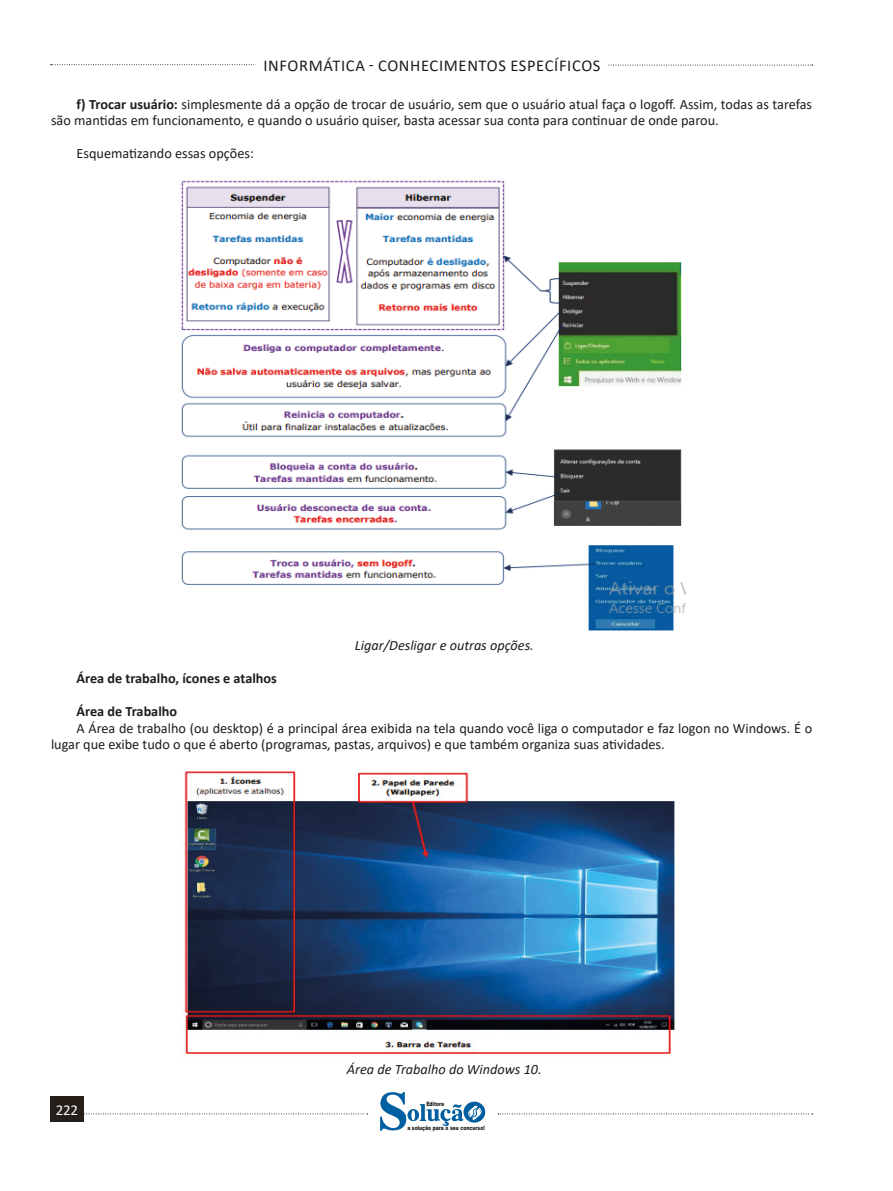
<style>
.page{position:relative;width:893px;height:1191px;background:#fff}
.page>*{position:absolute;margin:0;border:0;box-sizing:border-box;transform-origin:0 0}
.t1{font:16.5px "Calibri";letter-spacing:.04em;color:#1d1d1b}
.t2{font:15px "Calibri";letter-spacing:-.02em;color:#fff}
.t3{font:14.25px/16.5px "Calibri";color:#1d1d1b}
.t4{font:italic 14.25px "Calibri";color:#1d1d1b}
.t5{font:700 14.25px "Calibri";color:#1d1d1b}
.t6{font:900 6px "Arial";color:#1d1d1b;scale:.76 1}
.s1{font-weight:700}
</style>
<div class="page">
<svg style="left:50px;top:64px;width:205px;height:1px"></svg>
<svg style="left:608px;top:65px;width:205px;height:1px"></svg>
<svg style="left:498px;top:1113px;width:315px;height:1px"></svg>
<svg style="left:84px;top:1113px;width:284px;height:1px"></svg>
<div style="left:50px;top:1096px;width:34px;height:26px;background:#261e19"></div>
<svg style="left:380px;top:1092px;width:105px;height:39px"></svg>
<img style="left:181px;top:180px;width:504px;height:451px">
<img style="left:184px;top:771px;width:491px;height:283px">
<p class="t1" style="left:263px;top:54px;width:339px">INFORMÁTICA - CONHECIMENTOS ESPECÍFICOS</p>
<p class="t3" style="left:51px;top:95px;width:763px;text-indent:26px"><span class="s1">f) Trocar usuário:</span> simplesmente dá a opção de trocar de usuário, sem que o usuário atual faça o logoff. Assim, todas as tarefas são mantidas em funcionamento, e quando o usuário quiser, basta acessar sua conta para continuar de onde parou.</p>
<p class="t3" style="left:77px;top:145px;width:179px">Esquematizando essas opções:</p>
<p class="t4" style="left:355px;top:635px;width:180px">Ligar/Desligar e outras opções.</p>
<p class="t5" style="left:77px;top:668px;width:202px">Área de trabalho, ícones e atalhos</p>
<p class="t5" style="left:77px;top:701px;width:102px">Área de Trabalho</p>
<p class="t3" style="left:51px;top:719px;width:763px;text-indent:26px">A Área de trabalho (ou desktop) é a principal área exibida na tela quando você liga o computador e faz logon no Windows. É o lugar que exibe tudo o que é aberto (programas, pastas, arquivos) e que também organiza suas atividades.</p>
<p class="t2" style="left:56px;top:1099px;width:24px">222</p>
<p class="t2" style="left:52px;top:1103px;width:24px">222</p>
<p class="t4" style="left:347px;top:1059px;width:196px">Área de Trabalho do Windows 10.</p>
<p class="t6" style="left:426px;top:1099px;width:25px">Editora</p>
<p class="t6" style="left:407px;top:1123px;width:103px">a solução para o seu concurso!</p>
</div>
